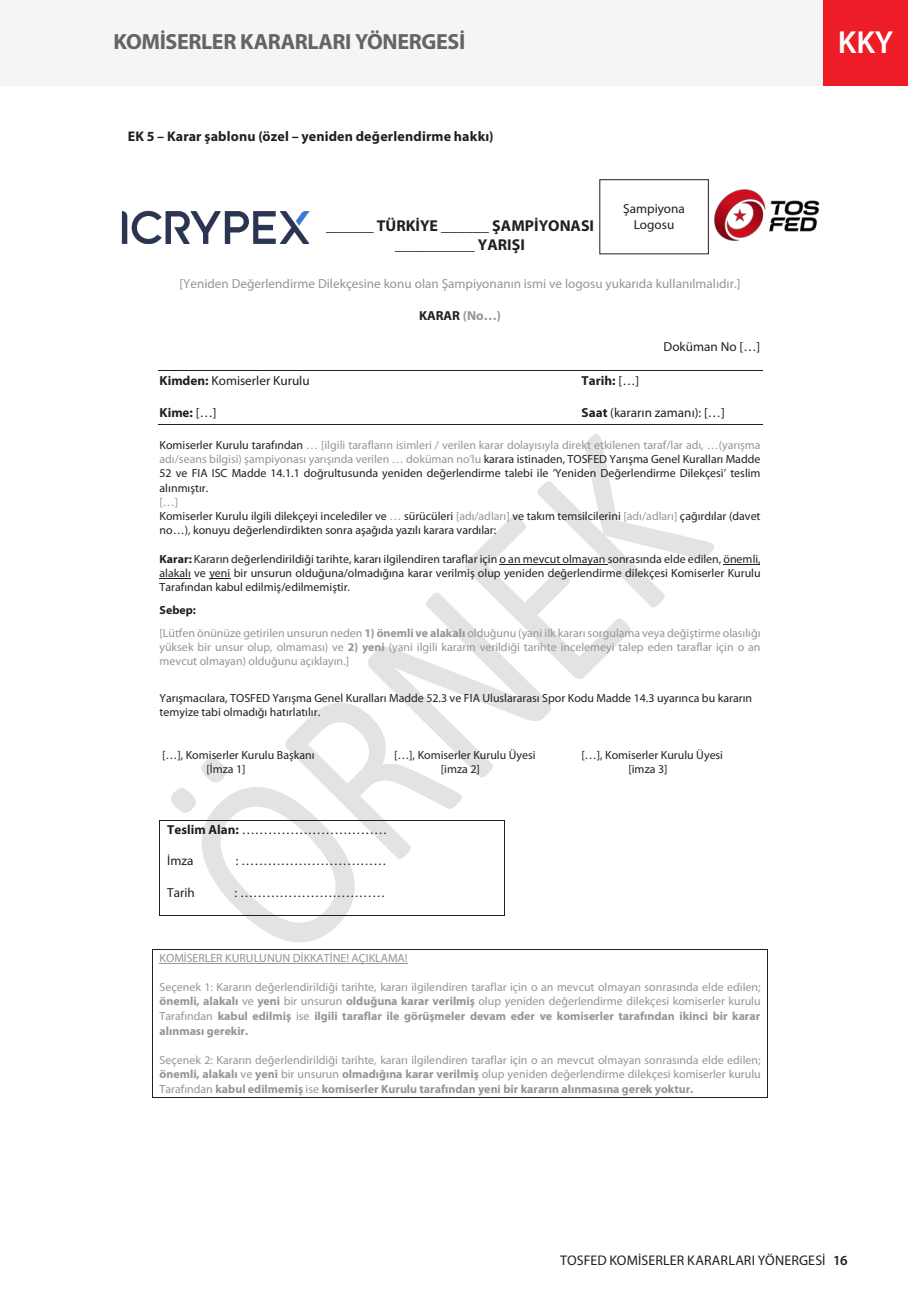
<style>
.page{position:relative;width:908px;height:1304px;background:#fff}
.page>*{position:absolute;margin:0;border:0;box-sizing:border-box;transform-origin:0 0}
.t1{font:600 32px "Myriad Pro";color:#fff}
.t2{font:700 22px "Myriad Pro";letter-spacing:-.015em;color:#636466}
.t3{font:700 15.8px "Myriad Pro";color:#231f20}
.İkincil_-_1_1{font:700 14px "Myriad Pro";letter-spacing:.01em;color:#231f20}
.t4{font:14px "Myriad Pro";letter-spacing:.005em;color:#231f20}
.t5{font:13px/15.8px "Myriad Pro";color:#231f20;text-align:center}
.t6{font:13px "Myriad Pro";color:#939598}
.t7{font:700 13px "Myriad Pro";color:#231f20}
.t8{font:11.8px/14.2px "Myriad Pro";color:#231f20}
.t9{font:11.8px/14.6px "Myriad Pro";color:#939598}
.s1{color:#939598}
.s2{font-weight:700}
.s3{font-weight:400}
.s4{font-weight:700;color:#231f20}
.s5{font-weight:600}
</style>
<div class="page">
<div style="left:822px;top:0;width:85px;height:85px;background:#ee1c27"></div>
<div style="left:0;top:0;width:822px;height:85px;background:#f5f5f5"></div>
<img style="left:121px;top:210px;width:189px;height:34px">
<img style="left:714px;top:189px;width:106px;height:52px">
<div style="left:599px;top:179px;width:109px;height:75px;border:1px solid #231f20"></div>
<hr style="left:158px;top:370px;width:604px;height:1px;background:#231f20">
<hr style="left:158px;top:424px;width:604px;height:1px;background:#231f20">
<hr style="left:723px;top:564px;width:37px;height:1px;background:#231f20">
<hr style="left:159px;top:578px;width:32px;height:1px;background:#231f20">
<hr style="left:159px;top:963px;width:248px;height:1px;background:#939598">
<hr style="left:152px;top:949px;width:615px;height:1px;background:#231f20">
<hr style="left:152px;top:1097px;width:615px;height:1px;background:#231f20">
<svg style="left:152px;top:950px;width:1px;height:147px"></svg>
<svg style="left:767px;top:949px;width:1px;height:149px"></svg>
<hr style="left:160px;top:820px;width:344px;height:1px;background:#231f20">
<hr style="left:159px;top:821px;width:1px;height:94px;background:#231f20">
<hr style="left:160px;top:915px;width:344px;height:1px;background:#231f20">
<svg style="left:171px;top:434px;width:543px;height:509px"></svg>
<h2 class="t2" style="left:113px;top:28px;width:353px">KOMİSERLER KARARLARI YÖNERGESİ</h2>
<h1 class="t1" style="left:837px;top:22px;width:57px">KKY</h1>
<p class="İkincil_-_1_1" style="left:128px;top:127px;width:367px">EK 5 – Karar şablonu (özel – yeniden değerlendirme hakkı)</p>
<p class="t3" style="left:326px;top:215px;width:269px">______ TÜRKİYE ______ ŞAMPİYONASI</p>
<p class="t5" style="left:623px;top:201px;width:63px">Şampiyona<br>Logosu</p>
<p class="t3" style="left:395px;top:235px;width:131px">__________ YARIŞI</p>
<p class="t6" style="left:179px;top:276px;width:562px">[Yeniden Değerlendirme Dilekçesine konu olan Şampiyonanın ismi ve logosu yukarıda kullanılmalıdır.]</p>
<p class="t7" style="left:419px;top:307px;width:83px">KARAR <span class="s1">(No…)</span></p>
<p class="t5" style="left:663px;top:339px;width:98px">Doküman No […]</p>
<p class="t5" style="left:159px;top:372px;width:152px"><span class="s2">Kimden:</span> Komiserler Kurulu</p>
<p class="t7" style="left:581px;top:372px;width:59px">Tarih: <span class="s3">[…]</span></p>
<p class="t7" style="left:159px;top:404px;width:59px">Kime: <span class="s3">[…]</span></p>
<p class="t5" style="left:581px;top:404px;width:145px"><span class="s2">Saat</span> (kararın zamanı): […]</p>
<p class="t8" style="left:159px;top:438px;width:602px">Komiserler Kurulu tarafından <span class="s1">… [ilgili tarafların isimleri / verilen karar dolayısıyla direkt etkilenen taraf/lar adı, …(yarışma adı/seans bilgisi) şampiyonası yarışında verilen … doküman no’lu</span> karara istinaden, TOSFED Yarışma Genel Kuralları Madde 52 ve FIA ISC Madde 14.1.1 doğrultusunda yeniden değerlendirme talebi ile ‘Yeniden Değerlendirme Dilekçesi’ teslim alınmıştır.<br><span class="s1">[…]<br></span>Komiserler Kurulu ilgili dilekçeyi incelediler ve <span class="s1">…</span> sürücüleri <span class="s1">[adı/adları]</span> ve takım temsilcilerini <span class="s1">[adı/adları]</span> çağırdılar (davet no…), konuyu değerlendirdikten sonra aşağıda yazılı karara vardılar:</p>
<p class="t8" style="left:159px;top:552px;width:602px;text-align:justify"><span class="s2">Karar:</span> Kararın değerlendirildiği tarihte, kararı ilgilendiren taraflar için o an mevcut olmayan sonrasında elde edilen, önemli, alakalı ve yeni bir unsurun olduğuna/olmadığına karar verilmiş olup yeniden değerlendirme dilekçesi Komiserler Kurulu Tarafından kabul edilmiş/edilmemiştir.</p>
<p class="t9" style="left:159px;top:599px;width:602px;line-height:22.6px"><span class="s4">Sebep:<br></span>[Lütfen önünüze getirilen unsurun neden <span class="s2">1) önemli ve alakalı</span> olduğunu (yani ilk kararı sorgulama veya değiştirme olasılığı</p>
<p class="t9" style="left:159px;top:640px;width:602px">yüksek bir unsur olup, olmaması) ve <span class="s2">2) yeni</span> (yani ilgili kararın verildiği tarihte incelemeyi talep eden taraflar için o an mevcut olmayan) olduğunu açıklayın.]</p>
<p class="t8" style="left:159px;top:690px;width:593px">Yarışmacılara, TOSFED Yarışma Genel Kuralları Madde 52.3 ve FIA Uluslararası Spor Kodu Madde 14.3 uyarınca bu kararın temyize tabi olmadığı hatırlatılır.</p>
<p class="t8" style="left:162px;top:747px;width:154px">[…], Komiserler Kurulu Başkanı</p>
<p class="t8" style="left:394px;top:747px;width:143px">[…], Komiserler Kurulu Üyesi</p>
<p class="t8" style="left:581px;top:747px;width:143px">[…], Komiserler Kurulu Üyesi</p>
<p class="t8" style="left:206px;top:761px;width:40px">[İmza 1]</p>
<p class="t8" style="left:440px;top:761px;width:40px">[imza 2]</p>
<p class="t8" style="left:628px;top:761px;width:40px">[imza 3]</p>
<p class="t7" style="left:167px;top:821px;width:221px">Teslim Alan: <span class="s3">……………………………</span></p>
<p class="t5" style="left:167px;top:853px;width:28px">İmza</p>
<p class="t5" style="left:236px;top:853px;width:152px">: ……………………………</p>
<p class="t5" style="left:167px;top:884px;width:29px">Tarih</p>
<p class="t5" style="left:234px;top:884px;width:152px">: ……………………………</p>
<p class="t9" style="left:159px;top:951px;width:249px">KOMİSERLER KURULUNUN DİKKATİNE! AÇIKLAMA!</p>
<p class="t9" style="left:159px;top:979px;width:602px;text-align:justify">Seçenek 1: Kararın değerlendirildiği tarihte, kararı ilgilendiren taraflar için o an mevcut olmayan sonrasında elde edilen; <span class="s2">önemli, alakalı</span> ve <span class="s2">yeni</span> bir unsurun <span class="s2">olduğuna karar verilmiş</span> olup yeniden değerlendirme dilekçesi komiserler kurulu Tarafından <span class="s2">kabul edilmiş</span> ise <span class="s2">ilgili taraflar ile görüşmeler devam eder ve komiserler tarafından ikinci bir karar alınması gerekir.</span></p>
<p class="t9" style="left:159px;top:1052px;width:602px;text-align:justify">Seçenek 2: Kararın değerlendirildiği tarihte, kararı ilgilendiren taraflar için o an mevcut olmayan sonrasında elde edilen; <span class="s2">önemli, alakalı</span> ve <span class="s2">yeni</span> bir unsurun <span class="s2">olmadığına karar verilmiş</span> olup yeniden değerlendirme dilekçesi komiserler kurulu Tarafından <span class="s2">kabul edilmemiş</span> ise <span class="s2">komiserler Kurulu tarafından yeni bir kararın alınmasına gerek yoktur.</span></p>
<p class="t4" style="left:560px;top:1252px;width:289px">TOSFED KOMİSERLER KARARLARI YÖNERGESİ <span class="s5">16</span></p>
</div>
